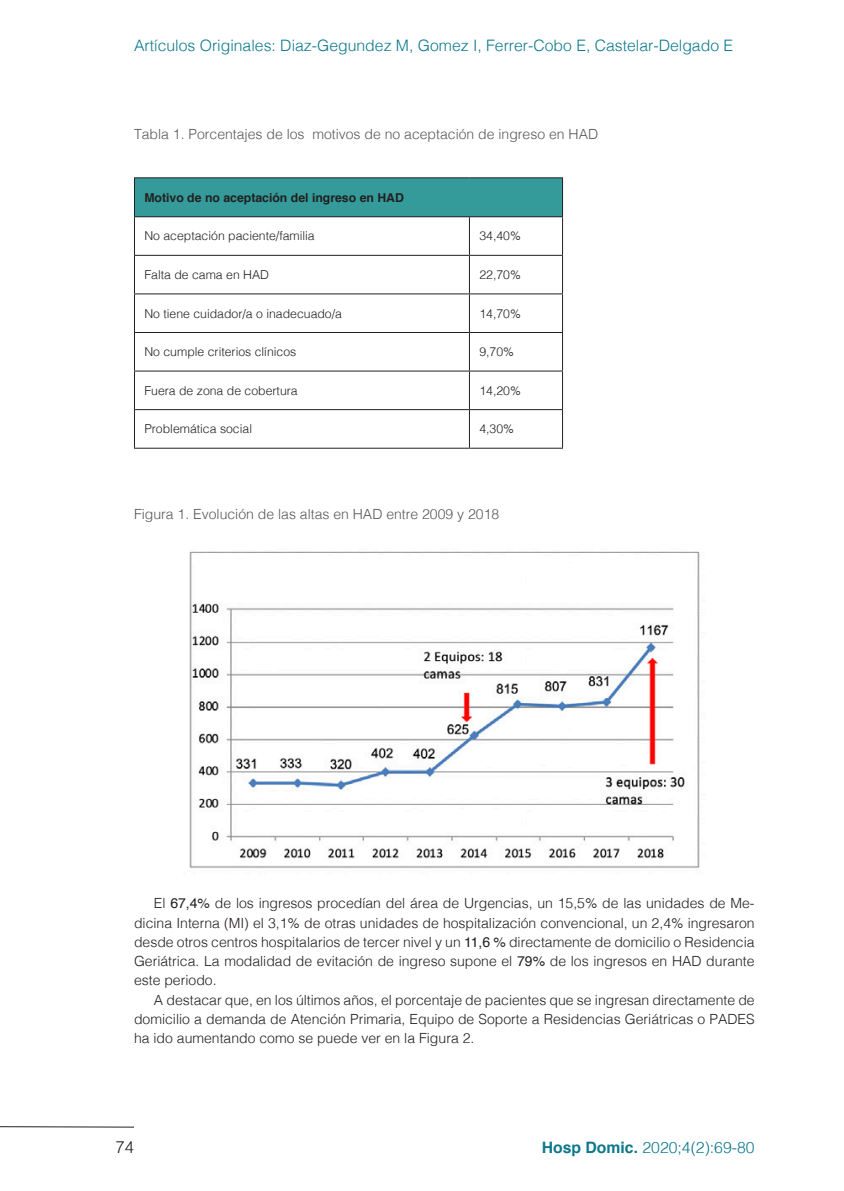
<style>
.page{position:relative;width:844px;height:1191px;background:#fff}
.page>*{position:absolute;margin:0;border:0;box-sizing:border-box;transform-origin:0 0}
.t1{font:300 16.62px "Helvetica";color:#231f20}
.t2{font:300 15.75px "Helvetica";color:#0d788c}
.t3{font:300 14px/19.2px "Helvetica";color:#231f20;text-align:justify}
.leyenda{font:300 14px "Helvetica";color:#57585a}
.Tablas{font:300 12.25px "Helvetica";color:#231f20}
.Tabla_encabe{font:700 12.25px "Helvetica";color:#231f20}
.s1{font-weight:400}
.s2{font-weight:700}
</style>
<div class="page">
<hr style="left:0;top:1126px;width:134px;height:1px;background:#231f20">
<div style="left:134px;top:178px;width:428px;height:39px;background:#349b9a"></div>
<hr style="left:134px;top:217px;width:1px;height:38px;background:#231f20">
<hr style="left:469px;top:217px;width:1px;height:38px;background:#231f20">
<hr style="left:562px;top:217px;width:1px;height:38px;background:#231f20">
<hr style="left:134px;top:255px;width:335px;height:1px;background:#231f20">
<hr style="left:134px;top:256px;width:1px;height:37px;background:#231f20">
<hr style="left:469px;top:255px;width:94px;height:1px;background:#231f20">
<hr style="left:469px;top:256px;width:1px;height:37px;background:#231f20">
<hr style="left:562px;top:256px;width:1px;height:37px;background:#231f20">
<hr style="left:134px;top:293px;width:335px;height:1px;background:#231f20">
<hr style="left:134px;top:294px;width:1px;height:38px;background:#231f20">
<hr style="left:469px;top:293px;width:94px;height:1px;background:#231f20">
<hr style="left:469px;top:294px;width:1px;height:38px;background:#231f20">
<hr style="left:562px;top:294px;width:1px;height:38px;background:#231f20">
<hr style="left:134px;top:332px;width:335px;height:1px;background:#231f20">
<hr style="left:134px;top:333px;width:1px;height:37px;background:#231f20">
<hr style="left:469px;top:332px;width:94px;height:1px;background:#231f20">
<hr style="left:469px;top:333px;width:1px;height:37px;background:#231f20">
<hr style="left:562px;top:333px;width:1px;height:37px;background:#231f20">
<hr style="left:134px;top:370px;width:335px;height:1px;background:#231f20">
<hr style="left:134px;top:371px;width:1px;height:38px;background:#231f20">
<hr style="left:469px;top:370px;width:94px;height:1px;background:#231f20">
<hr style="left:469px;top:371px;width:1px;height:38px;background:#231f20">
<hr style="left:562px;top:371px;width:1px;height:38px;background:#231f20">
<hr style="left:134px;top:409px;width:335px;height:1px;background:#231f20">
<hr style="left:134px;top:410px;width:1px;height:38px;background:#231f20">
<hr style="left:469px;top:409px;width:94px;height:1px;background:#231f20">
<hr style="left:469px;top:410px;width:1px;height:38px;background:#231f20">
<hr style="left:562px;top:410px;width:1px;height:38px;background:#231f20">
<hr style="left:134px;top:448px;width:335px;height:1px;background:#231f20">
<hr style="left:469px;top:448px;width:94px;height:1px;background:#231f20">
<hr style="left:134px;top:177px;width:335px;height:1px;background:#231f20">
<hr style="left:134px;top:178px;width:1px;height:38px;background:#231f20">
<hr style="left:469px;top:177px;width:94px;height:1px;background:#231f20">
<hr style="left:562px;top:178px;width:1px;height:38px;background:#231f20">
<hr style="left:134px;top:216px;width:335px;height:1px;background:#231f20">
<hr style="left:469px;top:216px;width:94px;height:1px;background:#231f20">
<img style="left:189px;top:551px;width:511px;height:318px">
<p class="t2" style="left:134px;top:32px;width:600px">Artículos Originales: Diaz-Gegundez M, Gomez I, Ferrer-Cobo E, Castelar-Delgado E</p>
<p class="leyenda" style="left:134px;top:122px;width:465px">Tabla 1. Porcentajes de los motivos de no aceptación de ingreso en HAD</p>
<p class="Tabla_encabe" style="left:144px;top:188px;width:261px">Motivo de no aceptación del ingreso en HAD</p>
<p class="Tablas" style="left:144px;top:226px;width:172px">No aceptación paciente/familia</p>
<p class="Tablas" style="left:479px;top:226px;width:43px">34,40%</p>
<p class="Tablas" style="left:144px;top:264px;width:126px">Falta de cama en HAD</p>
<p class="Tablas" style="left:479px;top:264px;width:43px">22,70%</p>
<p class="Tablas" style="left:144px;top:303px;width:199px">No tiene cuidador/a o inadecuado/a</p>
<p class="Tablas" style="left:479px;top:303px;width:43px">14,70%</p>
<p class="Tablas" style="left:144px;top:341px;width:153px">No cumple criterios clínicos</p>
<p class="Tablas" style="left:479px;top:341px;width:36px">9,70%</p>
<p class="Tablas" style="left:144px;top:380px;width:155px">Fuera de zona de cobertura</p>
<p class="Tablas" style="left:479px;top:380px;width:43px">14,20%</p>
<p class="Tablas" style="left:144px;top:418px;width:109px">Problemática social</p>
<p class="Tablas" style="left:479px;top:418px;width:36px">4,30%</p>
<p class="leyenda" style="left:134px;top:502px;width:366px">Figura 1. Evolución de las altas en HAD entre 2009 y 2018</p>
<p class="t3" style="left:134px;top:893px;width:622px;text-indent:20px">El <span class="s1">67,4%</span> de los ingresos procedían del área de Urgencias, un 15,5% de las unidades de Me&shy;dicina Interna (MI) el 3,1% de otras unidades de hospitalización convencional, un 2,4% ingresaron desde otros centros hospitalarios de tercer nivel y un <span class="s1">11,6 %</span> directamente de domicilio o Residencia Geriátrica. La modalidad de evitación de ingreso supone el <span class="s1">79%</span> de los ingresos en HAD durante este periodo.</p>
<p class="t3" style="left:134px;top:989px;width:622px;text-indent:20px">A destacar que, en los últimos años, el porcentaje de pacientes que se ingresan directamente de domicilio a demanda de Atención Primaria, Equipo de Soporte a Residencias Geriátricas o PADES ha ido aumentando como se puede ver en la Figura 2.</p>
<p class="t1" style="left:115px;top:1133px;width:20px">74</p>
<p class="t2" style="left:541px;top:1134px;width:214px"><span class="s2">Hosp Domic.</span> 2020;4(2):69-80</p>
</div>
